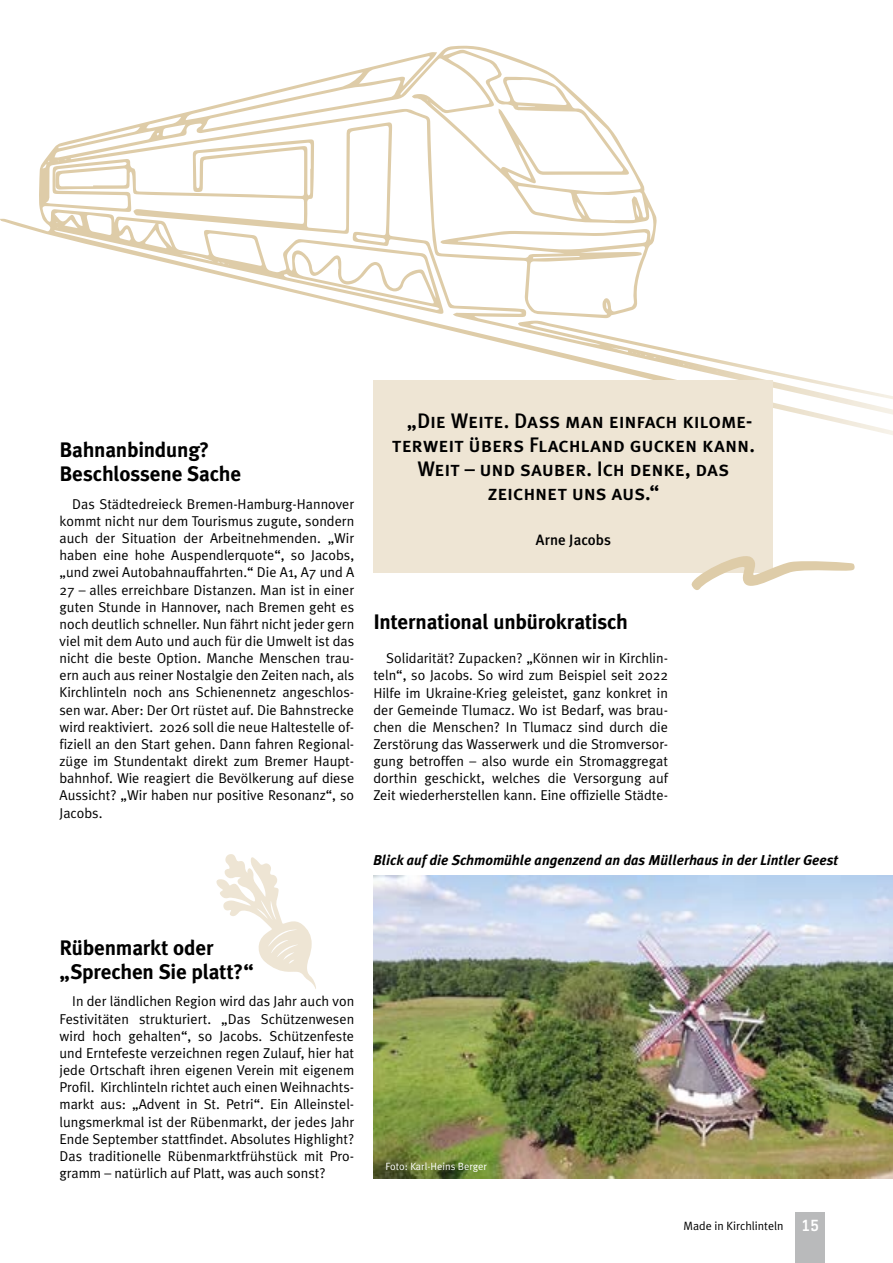
<style>
.page{position:relative;width:893px;height:1263px;background:#fff}
.page>*{position:absolute;margin:0;border:0;box-sizing:border-box;transform-origin:0 0}
.t1{font:21px "Meta Plus Medium Medium Caps";letter-spacing:-.01em;color:#000}
.t2{font:700 21px/24px "Meta Plus";letter-spacing:-.01em;color:#000}
.t3{font:500 15px "Meta Plus";color:#000}
.t4{font:14.25px/17.1px "Meta Plus Normal";color:#000;text-align:justify}
.t5{font:italic 700 14.25px "Meta Plus";color:#000}
.t6{font:12px "Meta Plus Normal";color:#000}
.t7{font:10.5px "Meta Plus Normal";color:#fff}
.s1{font-family:"DIN Next Slab Pro";font-weight:500;font-size:16.5px;color:#fff}
</style>
<div class="page">
<img style="left:373px;top:876px;width:520px;height:302px">
<svg style="left:0;top:46px;width:893px;height:389px"></svg>
<div style="left:374px;top:381px;width:399px;height:192px;background:#eee5d4"></div>
<svg style="left:216px;top:854px;width:100px;height:135px"></svg>
<svg style="left:691px;top:556px;width:164px;height:34px"></svg>
<div style="left:795px;top:1212px;width:30px;height:51px;background:#b9babb"></div>
<h1 class="t2" style="left:60px;top:438px;width:183px">Bahnanbindung?<br>Beschlossene Sache</h1>
<p class="t4" style="left:60px;top:495px;width:296px;text-indent:13px">Das Städtedreieck Bremen-Hamburg-Hannover kommt nicht nur dem Tourismus zugute, sondern auch der Situation der Arbeitnehmenden. „Wir haben eine hohe Auspendlerquote“, so Jacobs, „und zwei Autobahnauffahrten.“ Die A1, A7 und A 27 – alles erreichbare Distanzen. Man ist in einer guten Stunde in Hannover, nach Bremen geht es noch deutlich schneller. Nun fährt nicht jeder gern viel mit dem Auto und auch für die Umwelt ist das nicht die beste Option. Manche Menschen trau&shy;ern auch aus reiner Nostalgie den Zeiten nach, als Kirchlinteln noch ans Schienennetz angeschlos&shy;sen war. Aber: Der Ort rüstet auf. Die Bahnstrecke wird reaktiviert. 2026 soll die neue Haltestelle of&shy;fiziell an den Start gehen. Dann fahren Regional&shy;züge im Stundentakt direkt zum Bremer Haupt&shy;bahnhof. Wie reagiert die Bevölkerung auf diese Aussicht? „Wir haben nur positive Resonanz“, so Jacobs.</p>
<h1 class="t1" style="left:407px;top:408px;width:347px">„Die Weite. Dass man einfach kilome-</h1>
<h1 class="t1" style="left:392px;top:432px;width:364px">terweit übers Flachland gucken kann.</h1>
<h1 class="t1" style="left:417px;top:456px;width:314px">Weit – und sauber. Ich denke, das</h1>
<h1 class="t1" style="left:487px;top:480px;width:174px">zeichnet uns aus.“</h1>
<p class="t3" style="left:536px;top:531px;width:77px">Arne Jacobs</p>
<h1 class="t2" style="left:373px;top:609px;width:256px">International unbürokratisch</h1>
<p class="t4" style="left:373px;top:649px;width:296px;text-indent:13px">Solidarität? Zupacken? „Können wir in Kirchlin&shy;teln“, so Jacobs. So wird zum Beispiel seit 2022<br>Hilfe im Ukraine-Krieg geleistet, ganz konkret in der Gemeinde Tlumacz. Wo ist Bedarf, was brau&shy;chen die Menschen? In Tlumacz sind durch die Zerstörung das Wasserwerk und die Stromversor&shy;gung betroffen – also wurde ein Stromaggregat dorthin geschickt, welches die Versorgung auf Zeit wiederherstellen kann. Eine offizielle Städte-</p>
<p class="t5" style="left:373px;top:852px;width:467px">Blick auf die Schmomühle angenzend an das Müllerhaus in der Lintler Geest</p>
<h1 class="t2" style="left:60px;top:935px;width:196px">Rübenmarkt oder „Sprechen Sie platt?“</h1>
<p class="t4" style="left:60px;top:993px;width:296px;text-indent:13px">In der ländlichen Region wird das Jahr auch von Festivitäten strukturiert. „Das Schützenwesen wird hoch gehalten“, so Jacobs. Schützenfeste und Erntefeste verzeichnen regen Zulauf, hier hat jede Ortschaft ihren eigenen Verein mit eigenem Profil. Kirchlinteln richtet auch einen Weihnachts&shy;markt aus: „Advent in St. Petri“. Ein Alleinstel&shy;lungsmerkmal ist der Rübenmarkt, der jedes Jahr Ende September stattfindet. Absolutes Highlight?<br>Das traditionelle Rübenmarktfrühstück mit Pro&shy;gramm – natürlich auf Platt, was auch sonst?</p>
<p class="t7" style="left:386px;top:1160px;width:103px">Foto: Karl-Heins Berger</p>
<p class="t6" style="left:684px;top:1219px;width:137px">Made in Kirchlinteln <span class="s1">15</span></p>
</div>
